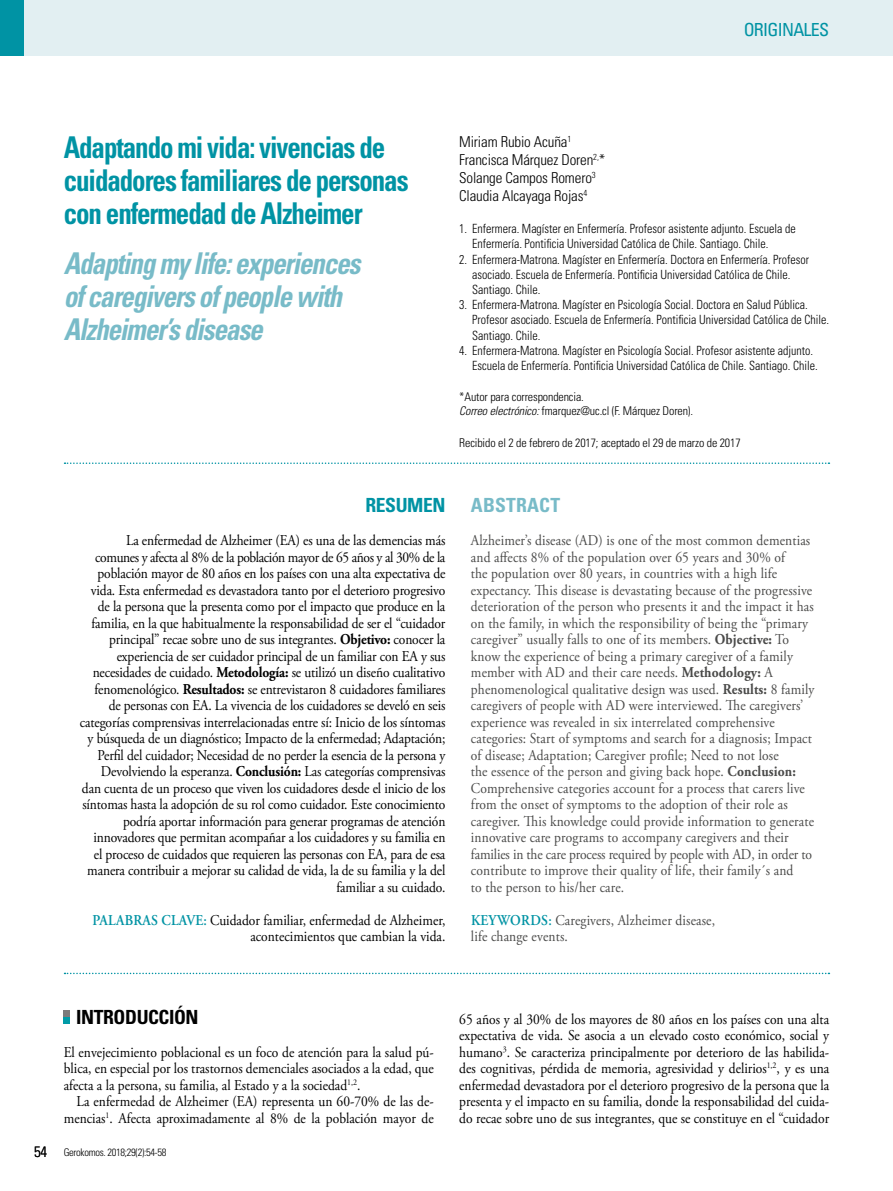
<style>
.page{position:relative;width:893px;height:1191px;background:#fff}
.page>*{position:absolute;margin:0;border:0;box-sizing:border-box;transform-origin:0 0}
.t1{font:700 condensed 30px/33px "Univers LT Std";letter-spacing:-.04em;color:#0093a4;scale:.9 1}
.t2{font:italic 700 condensed 30px/33px "Univers LT Std";letter-spacing:-.04em;color:#78bbc8;scale:.9 1}
.t3{font:700 condensed 19.5px "Univers LT Std";letter-spacing:-.02em;color:#000}
.t4{font:700 condensed 19.5px "Univers LT Std";letter-spacing:.01em;color:#78bbc8}
.t5{font:700 condensed 19.5px "Univers LT Std";letter-spacing:-.02em;color:#0093a4}
.t6{font:condensed 18px "Univers LT Std";letter-spacing:-.04em;color:#0093a4}
.t7{font:15px/16.5px "Adobe Garamond Pro";letter-spacing:-.01em;color:#000;text-align:right;scale:.9 1}
.t8{font:15px/16.5px "Adobe Garamond Pro";letter-spacing:.01em;color:#4a4a49;scale:.9 1}
.t9{font:300 condensed 15px/18px "Univers LT Std";letter-spacing:-.01em;color:#000}
.t10{font:300 condensed 12.75px/15.1px "Univers LT Std";color:#000;scale:.95 1}
.t11{font:300 condensed 12px/14.4px "Univers LT Std";letter-spacing:-.01em;color:#000}
.t12{font:300 condensed 10.5px "Univers LT Std";letter-spacing:-.03em;color:#000}
.s1{font-style:italic}
.s2{font-weight:700}
.s3{font-weight:600;color:#0093a4}
.s4{font-size:15px}
</style>
<div class="page">
<div style="left:0;top:0;width:893px;height:55px;background:#e2eff2"></div>
<div style="left:0;top:0;width:24px;height:55px;background:#0093a4"></div>
<svg style="left:65px;top:462px;width:764px;height:2px"></svg>
<svg style="left:65px;top:972px;width:764px;height:2px"></svg>
<svg style="left:64px;top:1010px;width:6px;height:13px"></svg>
<p class="t6" style="left:744px;top:18px;width:87px">ORIGINALES</p>
<h1 class="t1" style="left:64px;top:130px;width:385px">Adaptando mi vida: vivencias de cuidadores familiares de personas con enfermedad de Alzheimer</h1>
<h1 class="t2" style="left:64px;top:247px;width:331px">Adapting my life: experiences of caregivers of people with<br>Alzheimer’s disease</h1>
<p class="t9" style="left:459px;top:133px;width:148px">Miriam Rubio Acuña<sup>1<br></sup>Francisca Márquez Doren<sup>2,</sup>*<br>Solange Campos Romero<sup>3<br></sup>Claudia Alcayaga Rojas<sup>4</sup></p>
<p class="t10" style="left:472px;top:221px;width:342px;text-indent:-13px">1. Enfermera. Magíster en Enfermería. Profesor asistente adjunto. Escuela de<br>Enfermería. Pontificia Universidad Católica de Chile. Santiago. Chile.</p>
<p class="t10" style="left:472px;top:251px;width:356px;text-indent:-13px">2. Enfermera-Matrona. Magíster en Enfermería. Doctora en Enfermería. Profesor asociado. Escuela de Enfermería. Pontificia Universidad Católica de Chile.<br>Santiago. Chile.</p>
<p class="t10" style="left:472px;top:297px;width:377px;text-indent:-13px">3. Enfermera-Matrona. Magíster en Psicología Social. Doctora en Salud Pública.<br>Profesor asociado. Escuela de Enfermería. Pontificia Universidad Católica de Chile.<br>Santiago. Chile.</p>
<p class="t10" style="left:472px;top:343px;width:365px;text-indent:-13px">4. Enfermera-Matrona. Magíster en Psicología Social. Profesor asistente adjunto.<br>Escuela de Enfermería. Pontificia Universidad Católica de Chile. Santiago. Chile.</p>
<p class="t11" style="left:459px;top:389px;width:235px">*Autor para correspondencia.<br><span class="s1">Correo electrónico:</span> fmarquez@uc.cl (F. Márquez Doren).</p>
<p class="t11" style="left:459px;top:435px;width:283px">Recibido el 2 de febrero de 2017; aceptado el 29 de marzo de 2017</p>
<h2 class="t5" style="left:365px;top:493px;width:82px">RESUMEN</h2>
<p class="t7" style="left:80px;top:532px;width:408px">La enfermedad de Alzheimer (EA) es una de las demencias más comunes y afecta al 8% de la población mayor de 65 años y al 30% de la población mayor de 80 años en los países con una alta expectativa de vida. Esta enfermedad es devastadora tanto por el deterioro progresivo de la persona que la presenta como por el impacto que produce en la familia, en la que habitualmente la responsabilidad de ser el “cuidador principal” recae sobre uno de sus integrantes. <span class="s2">Objetivo:</span> conocer la experiencia de ser cuidador principal de un familiar con EA y sus necesidades de cuidado. <span class="s2">Metodología:</span> se utilizó un diseño cualitativo fenomenológico. <span class="s2">Resultados:</span> se entrevistaron 8 cuidadores familiares de personas con EA. La vivencia de los cuidadores se develó en seis categorías comprensivas interrelacionadas entre sí: Inicio de los síntomas y búsqueda de un diagnóstico; Impacto de la enfermedad; Adaptación; Perfil del cuidador; Necesidad de no perder la esencia de la persona y Devolviendo la esperanza. <span class="s2">Conclusión:</span> Las categorías comprensivas dan cuenta de un proceso que viven los cuidadores desde el inicio de los síntomas hasta la adopción de su rol como cuidador. Este conocimiento podría aportar información para generar programas de atención innovadores que permitan acompañar a los cuidadores y su familia en<br>el proceso de cuidados que requieren las personas con EA, para de esa manera contribuir a mejorar su calidad de vida, la de su familia y la del familiar a su cuidado.</p>
<p class="t7" style="left:93px;top:912px;width:394px"><span class="s3">PALABRAS CLAVE:</span> Cuidador familiar, enfermedad de Alzheimer, acontecimientos que cambian la vida.</p>
<h2 class="t4" style="left:471px;top:493px;width:91px">ABSTRACT</h2>
<p class="t8" style="left:471px;top:532px;width:383px">Alzheimer’s disease (AD) is one of the most common dementias and affects 8% of the population over 65 years and 30% of<br>the population over 80 years, in countries with a high life expectancy. This disease is devastating because of the progressive deterioration of the person who presents it and the impact it has on the family, in which the responsibility of being the “primary caregiver” usually falls to one of its members. <span class="s2">Objective:</span> To know the experience of being a primary caregiver of a family member with AD and their care needs. <span class="s2">Methodology:</span> A phenomenological qualitative design was used. <span class="s2">Results:</span> 8 family caregivers of people with AD were interviewed. The caregivers’ experience was revealed in six interrelated comprehensive categories: Start of symptoms and search for a diagnosis; Impact of disease; Adaptation; Caregiver profile; Need to not lose<br>the essence of the person and giving back hope. <span class="s2">Conclusion:<br></span>Comprehensive categories account for a process that carers live from the onset of symptoms to the adoption of their role as caregiver. This knowledge could provide information to generate innovative care programs to accompany caregivers and their families in the care process required by people with AD, in order to contribute to improve their quality of life, their family´s and<br>to the person to his/her care.</p>
<p class="t8" style="left:471px;top:912px;width:273px"><span class="s3">KEYWORDS:</span> Caregivers, Alzheimer disease, life change events.</p>
<h2 class="t3" style="left:76px;top:1004px;width:124px">INTRODUCCIÓN</h2>
<p class="t7" style="left:64px;top:1044px;width:413px;text-align:justify">El envejecimiento poblacional es un foco de atención para la salud pú&shy;blica, en especial por los trastornos demenciales asociados a la edad, que afecta a la persona, su familia, al Estado y a la sociedad<sup>1,2</sup>.</p>
<p class="t7" style="left:64px;top:1093px;width:413px">La enfermedad de Alzheimer (EA) representa un 60-70% de las de&shy;mencias<sup>1</sup>. Afecta aproximadamente al 8% de la población mayor de</p>
<p class="t12" style="left:34px;top:1145px;width:134px"><span class="s4">54</span> Gerokomos. 2018;29(2):54-58</p>
<p class="t7" style="left:459px;top:1011px;width:413px;text-align:justify">65 años y al 30% de los mayores de 80 años en los países con una alta expectativa de vida. Se asocia a un elevado costo económico, social y humano<sup>3</sup>. Se caracteriza principalmente por deterioro de las habilida&shy;des cognitivas, pérdida de memoria, agresividad y delirios<sup>1,2</sup>, y es una enfermedad devastadora por el deterioro progresivo de la persona que la presenta y el impacto en su familia, donde la responsabilidad del cuida&shy;do recae sobre uno de sus integrantes, que se constituye en el “cuidador</p>
</div>
